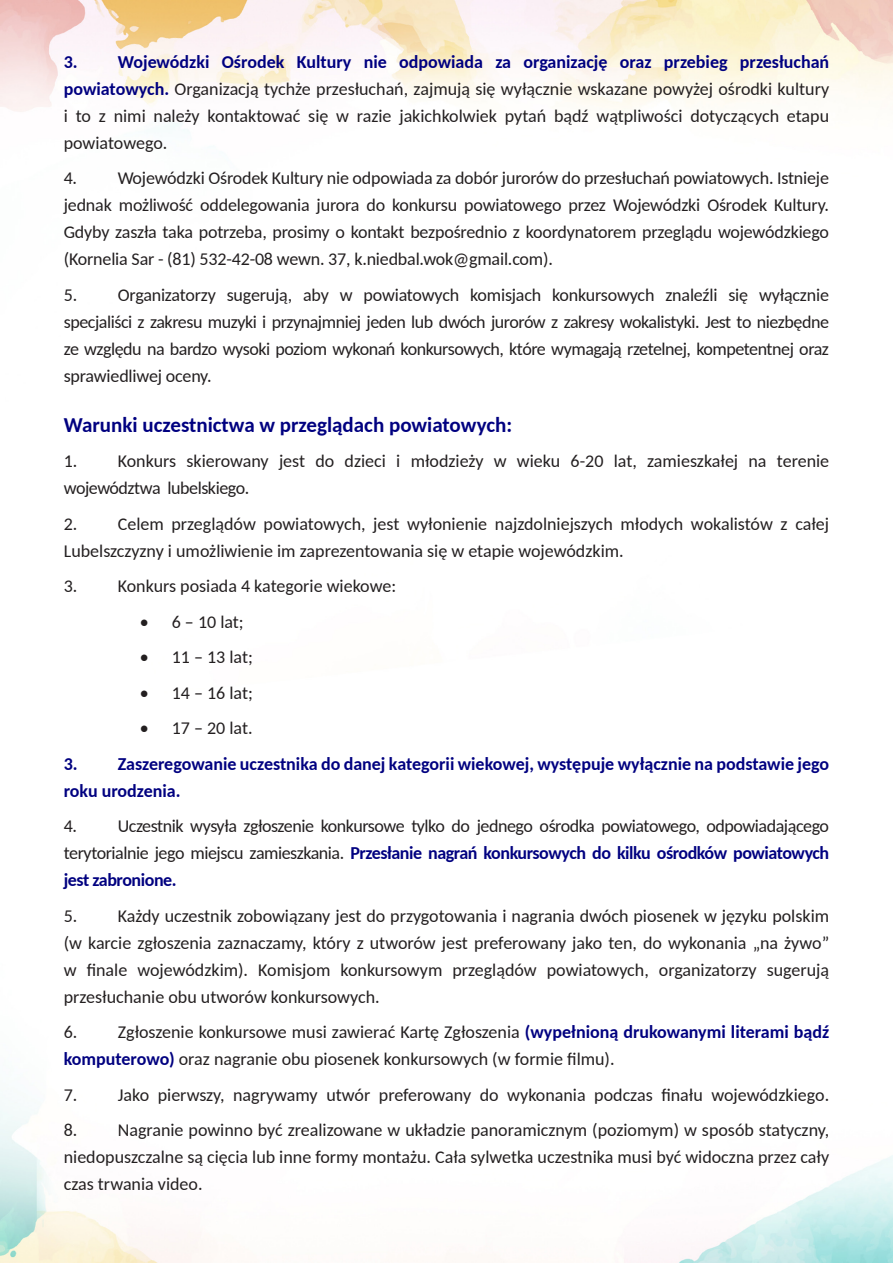
<style>
.page{position:relative;width:893px;height:1263px;background:#fff}
.page>*{position:absolute;margin:0;border:0;box-sizing:border-box;transform-origin:0 0}
.t1{font:700 21px "Carlito";color:#000080}
.t2{font:18px/27px "Carlito";color:#231f20;text-align:justify}
.t3{font:700 18px/27px "Carlito";color:#000080}
.s1{font-weight:700;color:#000080}
</style>
<div class="page">
<img style="left:0;top:0;width:893px;height:1263px">
<p class="t2" style="left:64px;top:47px;width:767px"><span class="s1">3. Wojewódzki Ośrodek Kultury nie odpowiada za organizację oraz przebieg przesłuchań powiatowych.</span> Organizacją tychże przesłuchań, zajmują się wyłącznie wskazane powyżej ośrodki kultury i to z nimi należy kontaktować się w razie jakichkolwiek pytań bądź wątpliwości dotyczących etapu powiatowego.</p>
<p class="t2" style="left:64px;top:164px;width:767px">4. Wojewódzki Ośrodek Kultury nie odpowiada za dobór jurorów do przesłuchań powiatowych. Istnieje jednak możliwość oddelegowania jurora do konkursu powiatowego przez Wojewódzki Ośrodek Kultury.<br>Gdyby zaszła taka potrzeba, prosimy o kontakt bezpośrednio z koordynatorem przeglądu wojewódzkiego (Kornelia Sar - (81) 532-42-08 wewn. 37, k.niedbal.wok@gmail.com).</p>
<p class="t2" style="left:64px;top:280px;width:767px">5. Organizatorzy sugerują, aby w powiatowych komisjach konkursowych znaleźli się wyłącznie specjaliści z zakresu muzyki i przynajmniej jeden lub dwóch jurorów z zakresy wokalistyki. Jest to niezbędne ze względu na bardzo wysoki poziom wykonań konkursowych, które wymagają rzetelnej, kompetentnej oraz sprawiedliwej oceny.</p>
<p class="t1" style="left:64px;top:410px;width:450px">Warunki uczestnictwa w przeglądach powiatowych:</p>
<p class="t2" style="left:64px;top:447px;width:767px">1. Konkurs skierowany jest do dzieci i młodzieży w wieku 6-20 lat, zamieszkałej na terenie województwa lubelskiego.</p>
<p class="t2" style="left:64px;top:509px;width:767px">2. Celem przeglądów powiatowych, jest wyłonienie najzdolniejszych młodych wokalistów z całej<br>Lubelszczyzny i umożliwienie im zaprezentowania się w etapie wojewódzkim.</p>
<p class="t2" style="left:64px;top:572px;width:334px">3. Konkurs posiada 4 kategorie wiekowe:</p>
<p class="t2" style="left:140px;top:607px;width:105px">• 6 – 10 lat;</p>
<p class="t2" style="left:140px;top:643px;width:114px">• 11 – 13 lat;</p>
<p class="t2" style="left:140px;top:678px;width:114px">• 14 – 16 lat;</p>
<p class="t2" style="left:140px;top:714px;width:114px">• 17 – 20 lat.</p>
<p class="t3" style="left:64px;top:750px;width:767px">3. Zaszeregowanie uczestnika do danej kategorii wiekowej, występuje wyłącznie na podstawie jego roku urodzenia.</p>
<p class="t2" style="left:64px;top:812px;width:767px">4. Uczestnik wysyła zgłoszenie konkursowe tylko do jednego ośrodka powiatowego, odpowiadającego terytorialnie jego miejscu zamieszkania. <span class="s1">Przesłanie nagrań konkursowych do kilku ośrodków powiatowych jest zabronione.</span></p>
<p class="t2" style="left:64px;top:901px;width:767px">5. Każdy uczestnik zobowiązany jest do przygotowania i nagrania dwóch piosenek w języku polskim (w karcie zgłoszenia zaznaczamy, który z utworów jest preferowany jako ten, do wykonania „na żywo” w finale wojewódzkim). Komisjom konkursowym przeglądów powiatowych, organizatorzy sugerują przesłuchanie obu utworów konkursowych.</p>
<p class="t2" style="left:64px;top:1018px;width:767px">6. Zgłoszenie konkursowe musi zawierać Kartę Zgłoszenia <span class="s1">(wypełnioną drukowanymi literami bądź komputerowo)</span> oraz nagranie obu piosenek konkursowych (w formie filmu).</p>
<p class="t2" style="left:64px;top:1080px;width:767px">7. Jako pierwszy, nagrywamy utwór preferowany do wykonania podczas finału wojewódzkiego.</p>
<p class="t2" style="left:64px;top:1116px;width:767px">8. Nagranie powinno być zrealizowane w układzie panoramicznym (poziomym) w sposób statyczny, niedopuszczalne są cięcia lub inne formy montażu. Cała sylwetka uczestnika musi być widoczna przez cały czas trwania video.</p>
</div>
